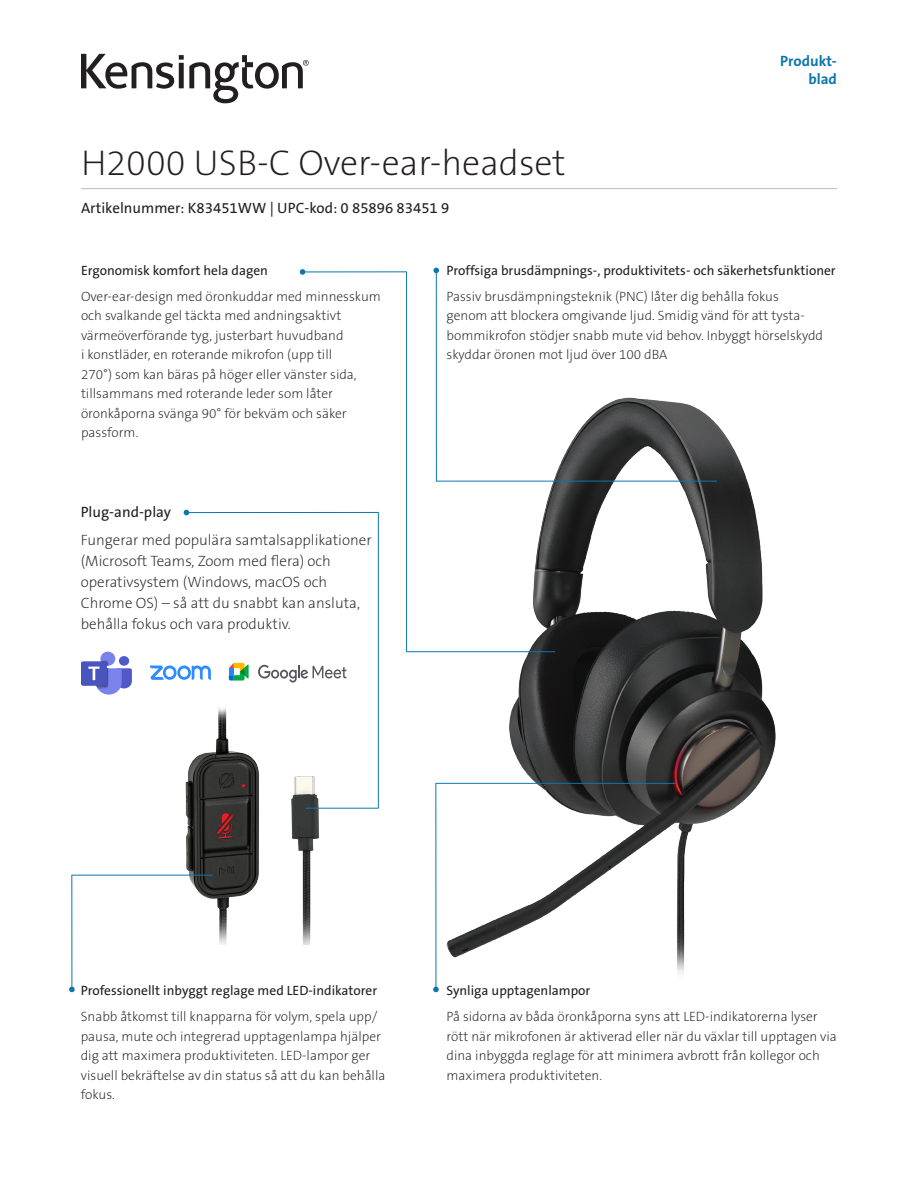
<style>
.page{position:relative;width:918px;height:1188px;background:#fff}
.page>*{position:absolute;margin:0;border:0;box-sizing:border-box;transform-origin:0 0}
.Product_Name{font:36px "The Sans KENSINGTON2 XL";color:#231f20}
.t1{font:15px/21px "The Sans KENSINGTON2 XL";color:#231f20}
.Part_No__UPC{font:15px "The Sans KENSINGTON5 Rg";color:#231f20}
.Filetype_Header_Blue{font:15px "The Sans KENSINGTON7 Bd";color:#0e76ae}
.t2{font:13.5px/19.5px "The Sans KENSINGTON2 XL";color:#231f20}
.t3{font:13.5px "The Sans KENSINGTON5 Rg";color:#231f20}
</style>
<div class="page">
<img style="left:71px;top:290px;width:705px;height:694px">
<hr style="left:81px;top:188px;width:756px;height:1px;background:#bcbdc0">
<svg style="left:81px;top:54px;width:228px;height:49px"></svg>
<svg style="left:229px;top:663px;width:20px;height:18px"></svg>
<svg style="left:258px;top:665px;width:89px;height:18px"></svg>
<svg style="left:150px;top:666px;width:61px;height:15px"></svg>
<svg style="left:81px;top:652px;width:51px;height:43px"></svg>
<hr style="left:303px;top:272px;width:104px;height:1px;background:#0e76ae">
<svg style="left:300px;top:269px;width:5px;height:6px"></svg>
<hr style="left:436px;top:783px;width:1px;height:206px;background:#0e76ae">
<svg style="left:433px;top:987px;width:6px;height:5px"></svg>
<hr style="left:186px;top:512px;width:193px;height:1px;background:#0e76ae">
<svg style="left:184px;top:510px;width:5px;height:5px"></svg>
<hr style="left:436px;top:270px;width:1px;height:211px;background:#0e76ae">
<svg style="left:434px;top:268px;width:5px;height:5px"></svg>
<hr style="left:71px;top:875px;width:1px;height:114px;background:#0e76ae">
<svg style="left:69px;top:987px;width:6px;height:5px"></svg>
<hr style="left:406px;top:272px;width:1px;height:380px;background:#0e76ae">
<hr style="left:436px;top:783px;width:240px;height:1px;background:#0e76ae">
<hr style="left:378px;top:513px;width:1px;height:295px;background:#0e76ae">
<hr style="left:306px;top:808px;width:73px;height:1px;background:#0e76ae">
<hr style="left:406px;top:651px;width:149px;height:1px;background:#0e76ae">
<hr style="left:436px;top:481px;width:281px;height:1px;background:#0e76ae">
<hr style="left:72px;top:875px;width:141px;height:1px;background:#0e76ae">
<h1 class="Product_Name" style="left:81px;top:143px;width:486px">H2000 USB-C Over-ear-headset</h1>
<h2 class="Part_No__UPC" style="left:81px;top:200px;width:370px">Artikelnummer: K83451WW | UPC-kod: 0 85896 83451 9</h2>
<p class="Filetype_Header_Blue" style="left:780px;top:53px;width:58px">Produkt-</p>
<p class="Filetype_Header_Blue" style="left:808px;top:71px;width:30px">blad</p>
<p class="t3" style="left:81px;top:263px;width:189px">Ergonomisk komfort hela dagen</p>
<p class="t2" style="left:81px;top:287px;width:301px">Over-ear-design med öronkuddar med minnesskum och svalkande gel täckta med andningsaktivt värmeöverförande tyg, justerbart huvudband<br>i konstläder, en roterande mikrofon (upp till<br>270°) som kan bäras på höger eller vänster sida, tillsammans med roterande leder som låter öronkåporna svänga 90° för bekväm och säker passform.</p>
<p class="Part_No__UPC" style="left:81px;top:504px;width:92px">Plug-and-play</p>
<p class="t1" style="left:81px;top:530px;width:292px">Fungerar med populära samtalsapplikationer (Microsoft Teams, Zoom med flera) och operativsystem (Windows, macOS och Chrome OS) – så att du snabbt kan ansluta, behålla fokus och vara produktiv.</p>
<p class="t3" style="left:447px;top:263px;width:391px">Proffsiga brusdämpnings-, produktivitets- och säkerhetsfunktioner</p>
<p class="t2" style="left:447px;top:287px;width:378px">Passiv brusdämpningsteknik (PNC) låter dig behålla fokus genom att blockera omgivande ljud. Smidig vänd för att tysta&shy;bommikrofon stödjer snabb mute vid behov. Inbyggt hörselskydd skyddar öronen mot ljud över 100 dBA</p>
<p class="t3" style="left:81px;top:983px;width:298px">Professionellt inbyggt reglage med LED-indikatorer</p>
<p class="t2" style="left:81px;top:1007px;width:306px">Snabb åtkomst till knapparna för volym, spela upp/ pausa, mute och integrerad upptagenlampa hjälper dig att maximera produktiviteten. LED-lampor ger visuell bekräftelse av din status så att du kan behålla fokus.</p>
<p class="t3" style="left:447px;top:983px;width:145px">Synliga upptagenlampor</p>
<p class="t2" style="left:447px;top:1007px;width:392px">På sidorna av båda öronkåporna syns att LED-indikatorerna lyser rött när mikrofonen är aktiverad eller när du växlar till upptagen via dina inbyggda reglage för att minimera avbrott från kollegor och maximera produktiviteten.</p>
</div>
